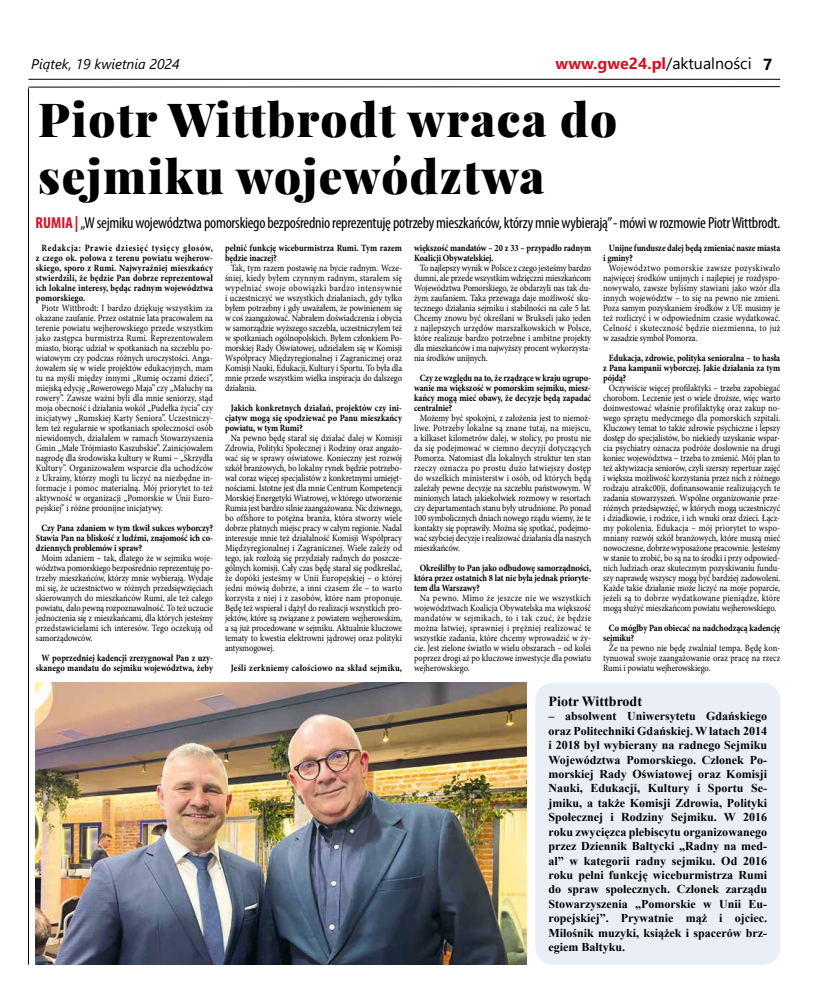
<style>
.page{position:relative;width:820px;height:993px;background:#fff}
.page>*{position:absolute;margin:0;border:0;box-sizing:border-box;transform-origin:0 0}
.t1{font:900 47px/56.4px "Playfair Display";letter-spacing:.03em;color:#000}
.t2{font:condensed 16px "Myriad Pro";letter-spacing:-.015em;color:#000}
.t3{font:700 16px "Segoe UI";color:#d71024}
.t4{font:italic 14px "Segoe UI";color:#000}
.t5{font:700 14px "Times New Roman";color:#000}
.t6{font:700 12px/14.4px "Times New Roman";color:#000;text-align:justify}
.t7{font:9.6px/10px "Minion Pro";letter-spacing:-.01em;color:#000;text-align:justify;scale:.88 1}
.t8{font:700 9.6px/10px "Minion Pro";letter-spacing:-.005em;color:#000;text-align:justify;scale:.88 1}
.t9{font:700 9.6px "Minion Pro";letter-spacing:.03em;color:#000;scale:.88 1}
.s1{font-weight:400;color:#000}
.s2{color:#000}
.s3{font-weight:700;color:#d71024}
</style>
<div class="page">
<hr style="left:28px;top:79px;width:752px;height:1px;background:#000">
<svg style="left:28px;top:86px;width:751px;height:1px"></svg>
<hr style="left:28px;top:88px;width:1px;height:876px;background:#000">
<img style="left:35px;top:682px;width:491px;height:282px">
<div style="left:535px;top:682px;width:245px;height:282px;background:#e9eef7;border-radius:17px"></div>
<h3 class="t4" style="left:31px;top:51px;width:150px">Piątek, 19 kwietnia 2024</h3>
<h2 class="t3" style="left:555px;top:49px;width:218px">www.gwe24.pl<span class="s1">/aktualności</span> <span class="s2">7</span></h2>
<h1 class="t1" style="left:38px;top:91px;width:580px">Piotr Wittbrodt wraca do sejmiku województwa</h1>
<h2 class="t2" style="left:36px;top:213px;width:745px"><span class="s3">RUMIA |</span> „W sejmiku województwa pomorskiego bezpośrednio reprezentuję potrzeby mieszkańców, którzy mnie wybierają” - mówi w rozmowie Piotr Wittbrodt.</h2>
<p class="t8" style="left:36px;top:242px;width:203px;text-indent:6px">Redakcja: Prawie dziesięć tysięcy głosów, z czego ok. połowa z terenu powiatu wejherow&shy;skiego, sporo z Rumi. Najwyraźniej mieszkańcy stwierdzili, że będzie Pan dobrze reprezentował ich lokalne interesy, będąc radnym województwa pomorskiego.</p>
<p class="t7" style="left:36px;top:303px;width:203px;text-indent:6px">Piotr Wittbrodt: I bardzo dziękuję wszystkim za okazane zaufanie. Przez ostatnie lata pracowałem na terenie powiatu wejherowskiego przede wszystkim jako zastępca burmistrza Rumi. Reprezentowałem miasto, biorąc udział w spotkaniach na szczeblu po&shy;wiatowym czy podczas różnych uroczystości. Anga&shy;żowałem się w wiele projektów edukacyjnych, mam tu na myśli między innymi „Rumię oczami dzieci”, miejską edycję „Rowerowego Maja” czy „Maluchy na rowery”. Zawsze ważni byli dla mnie seniorzy, stąd moja obecność i działania wokół „Pudełka życia” czy inicjatywy „Rumskiej Karty Seniora”. Uczestniczy&shy;łem też regularnie w spotkaniach społeczności osób niewidomych, działałem w ramach Stowarzyszenia Gmin „Małe Trójmiasto Kaszubskie”. Zainicjowałem nagrodę dla środowiska kultury w Rumi – „Skrzydła Kultury”. Organizowałem wsparcie dla uchodźców z Ukrainy, którzy mogli tu liczyć na niezbędne in&shy;formacje i pomoc materialną. Mój priorytet to też aktywność w organizacji „Pomorskie w Unii Euro&shy;pejskiej” i różne prounijne inicjatywy.</p>
<p class="t8" style="left:36px;top:522px;width:203px;text-indent:6px">Czy Pana zdaniem w tym tkwił sukces wyborczy?<br>Stawia Pan na bliskość z ludźmi, znajomość ich co&shy;dziennych problemów i spraw?</p>
<p class="t7" style="left:36px;top:553px;width:203px;text-indent:6px">Moim zdaniem – tak, dlatego że w sejmiku woje&shy;wództwa pomorskiego bezpośrednio reprezentuję po&shy;trzeby mieszkańców, którzy mnie wybierają. Wydaje mi się, że uczestnictwo w różnych przedsięwzięciach skierowanych do mieszkańców Rumi, ale też całego powiatu, dało pewną rozpoznawalność. To też uczucie jednoczenia się z mieszkańcami, dla których jesteśmy przedstawicielami ich interesów. Tego oczekują od samorządowców.</p>
<p class="t8" style="left:36px;top:652px;width:203px;text-align:center">W poprzedniej kadencji zrezygnował Pan z uzy&shy;skanego mandatu do sejmiku województwa, żeby</p>
<p class="t8" style="left:414px;top:242px;width:203px">większość mandatów – 20 z 33 – przypadło radnym<br>Koalicji Obywatelskiej.</p>
<p class="t7" style="left:414px;top:263px;width:203px;text-indent:6px">To najlepszy wynik w Polsce z czego jesteśmy bardzo dumni, ale przede wszystkim wdzięczni mieszkańcom Województwa Pomorskiego, że obdarzyli nas tak du&shy;żym zaufaniem. Taka przewaga daje możliwość sku&shy;tecznego działania sejmiku i stabilności na całe 5 lat.<br>Chcemy znowu być określani w Brukseli jako jeden z najlepszych urzędów marszałkowskich w Polsce, które realizuje bardzo potrzebne i ambitne projekty dla mieszkańców i ma najwyższy procent wykorzysta&shy;nia środków unijnych.</p>
<p class="t8" style="left:414px;top:372px;width:203px;text-indent:6px">Czy ze względu na to, że rządzące w kraju ugrupo&shy;wanie ma większość w pomorskim sejmiku, miesz&shy;kańcy mogą mieć obawy, że decyzje będą zapadać centralnie?</p>
<p class="t7" style="left:414px;top:413px;width:203px;text-indent:6px">Możemy być spokojni, z założenia jest to niemoż&shy;liwe. Potrzeby lokalne są znane tutaj, na miejscu, a kilkaset kilometrów dalej, w stolicy, po prostu nie da się podejmować w ciemno decyzji dotyczących Pomorza. Natomiast dla lokalnych struktur ten stan rzeczy oznacza po prostu dużo łatwiejszy dostęp do wszelkich ministerstw i osób, od których będą zależały pewne decyzje na szczeblu państwowym. W minionych latach jakiekolwiek rozmowy w resortach czy departamentach stanu były utrudnione. Po ponad 100 symbolicznych dniach nowego rządu wiemy, że te kontakty się poprawiły. Można się spotkać, podejmo&shy;wać szybciej decyzje i realizować działania dla naszych mieszkańców.</p>
<p class="t8" style="left:414px;top:562px;width:203px;text-indent:6px">Określiłby to Pan jako odbudowę samorządności, która przez ostatnich 8 lat nie była jednak prioryte&shy;tem dla Warszawy?</p>
<p class="t7" style="left:414px;top:593px;width:203px;text-indent:6px">Na pewno. Mimo że jeszcze nie we wszystkich województwach Koalicja Obywatelska ma większość mandatów w sejmikach, to i tak czuć, że będzie można łatwiej, sprawniej i prężniej realizować te wszystkie zadania, które chcemy wprowadzić w ży&shy;cie. Jest zielone światło w wielu obszarach – od kolei poprzez drogi aż po kluczowe inwestycje dla powiatu wejherowskiego.</p>
<p class="t8" style="left:225px;top:242px;width:203px">pełnić funkcję wiceburmistrza Rumi. Tym razem będzie inaczej?</p>
<p class="t7" style="left:225px;top:263px;width:203px;text-indent:6px">Tak, tym razem postawię na bycie radnym. Wcze&shy;śniej, kiedy byłem czynnym radnym, starałem się wypełniać swoje obowiązki bardzo intensywnie i uczestniczyć we wszystkich działaniach, gdy tylko byłem potrzebny i gdy uważałem, że powinienem się w coś zaangażować. Nabrałem doświadczenia i obycia w samorządzie wyższego szczebla, uczestniczyłem też w spotkaniach ogólnopolskich. Byłem członkiem Po&shy;morskiej Rady Oświatowej, udzielałem się w Komisji Współpracy Międzyregionalnej i Zagranicznej oraz Komisji Nauki, Edukacji, Kultury i Sportu. To była dla mnie przede wszystkim wielka inspiracja do dalszego działania.</p>
<p class="t8" style="left:225px;top:402px;width:203px;text-indent:6px">Jakich konkretnych działań, projektów czy ini&shy;cjatyw mogą się spodziewać po Panu mieszkańcy powiatu, w tym Rumi?</p>
<p class="t7" style="left:225px;top:433px;width:203px;text-indent:6px">Na pewno będę starał się działać dalej w Komisji Zdrowia, Polityki Społecznej i Rodziny oraz angażo&shy;wać się w sprawy oświatowe. Konieczny jest rozwój szkół branżowych, bo lokalny rynek będzie potrzebo&shy;wał coraz więcej specjalistów z konkretnymi umiejęt&shy;nościami. Istotne jest dla mnie Centrum Kompetencji Morskiej Energetyki Wiatrowej, w którego utworzenie Rumia jest bardzo silnie zaangażowana. Nic dziwnego, bo offshore to potężna branża, która stworzy wiele dobrze płatnych miejsc pracy w całym regionie. Nadal interesuje mnie też działalność Komisji Współpracy Międzyregionalnej i Zagranicznej. Wiele zależy od tego, jak rozłożą się przydziały radnych do poszcze&shy;gólnych komisji. Cały czas będę starał się podkreślać, że dopóki jesteśmy w Unii Europejskiej – o której jedni mówią dobrze, a inni czasem źle – to warto korzysta z niej i z zasobów, które nam proponuje.<br>Będę też wspierał i dążył do realizacji wszystkich pro&shy;jektów, które są związane z powiatem wejherowskim, a są już procedowane w sejmiku. Aktualnie kluczowe tematy to kwestia elektrowni jądrowej oraz polityki antysmogowej.</p>
<p class="t9" style="left:230px;top:661px;width:196px">Jeśli zerkniemy całościowo na skład sejmiku,</p>
<p class="t8" style="left:603px;top:242px;width:203px;text-indent:6px">Unijne fundusze dalej będą zmieniać nasze miasta i gminy?</p>
<p class="t7" style="left:603px;top:263px;width:203px;text-indent:6px">Województwo pomorskie zawsze pozyskiwało najwięcej środków unijnych i najlepiej je rozdyspo&shy;nowywało, zawsze byliśmy stawiani jako wzór dla innych województw – to się na pewno nie zmieni.<br>Poza samym pozyskaniem środków z UE musimy je też rozliczyć i w odpowiednim czasie wydatkować.<br>Celność i skuteczność będzie niezmienna, to już w zasadzie symbol Pomorza.</p>
<p class="t8" style="left:603px;top:352px;width:203px;text-indent:6px">Edukacja, zdrowie, polityka senioralna – to hasła z Pana kampanii wyborczej. Jakie działania za tym pójdą?</p>
<p class="t7" style="left:603px;top:383px;width:203px;text-align:center">Oczywiście więcej profilaktyki – trzeba zapobiegać chorobom. Leczenie jest o wiele droższe, więc warto doinwestować właśnie profilaktykę oraz zakup no&shy;wego sprzętu medycznego dla pomorskich szpitali.<br>Kluczowy temat to także zdrowie psychiczne i lepszy dostęp do specjalistów, bo niekiedy uzyskanie wspar&shy;cia psychiatry oznacza podróże dosłownie na drugi koniec województwa – trzeba to zmienić. Mój plan to też aktywizacja seniorów, czyli szerszy repertuar zajęć i większa możliwość korzystania przez nich z różnego rodzaju atrakc00ji, dofinansowanie realizujących te zadania stowarzyszeń. Wspólne organizowanie prze&shy;różnych przedsięwzięć, w których mogą uczestniczyć i dziadkowie, i rodzice, i ich wnuki oraz dzieci. Łącz&shy;my pokolenia. Edukacja – mój priorytet to wspo&shy;mniany rozwój szkół branżowych, które muszą mieć nowoczesne, dobrze wyposażone pracownie. Jesteśmy w stanie to zrobić, bo są na to środki i przy odpowied&shy;nich ludziach oraz skutecznym pozyskiwaniu fundu&shy;szy naprawdę wszyscy mogą być bardziej zadowoleni.<br>Każde takie działanie może liczyć na moje poparcie, jeżeli są to dobrze wydatkowane pieniądze, które mogą służyć mieszkańcom powiatu wejherowskiego.</p>
<p class="t8" style="left:603px;top:622px;width:203px;text-indent:6px">Co mógłby Pan obiecać na nadchodzącą kadencję sejmiku?</p>
<p class="t7" style="left:603px;top:643px;width:203px;text-indent:6px">Że na pewno nie będę zwalniał tempa. Będę kon&shy;tynuował swoje zaangażowanie oraz pracę na rzecz Rumi i powiatu wejherowskiego.</p>
<h3 class="t5" style="left:548px;top:691px;width:95px">Piotr Wittbrodt</h3>
<p class="t6" style="left:548px;top:708px;width:220px">– absolwent Uniwersytetu Gdańskiego oraz Politechniki Gdańskiej. W latach 2014 i 2018 był wybierany na radnego Sejmiku Województwa Pomorskiego. Członek Po&shy;morskiej Rady Oświatowej oraz Komisji Nauki, Edukacji, Kultury i Sportu Se&shy;jmiku, a także Komisji Zdrowia, Polityki Społecznej i Rodziny Sejmiku. W 2016 roku zwycięzca plebiscytu organizowanego przez Dziennik Bałtycki „Radny na med&shy;al” w kategorii radny sejmiku. Od 2016 roku pełni funkcję wiceburmistrza Rumi do spraw społecznych. Członek zarządu Stowarzyszenia „Pomorskie w Unii Eu&shy;ropejskiej”. Prywatnie mąż i ojciec.<br>Miłośnik muzyki, książek i spacerów brz&shy;egiem Bałtyku.</p>
</div>
